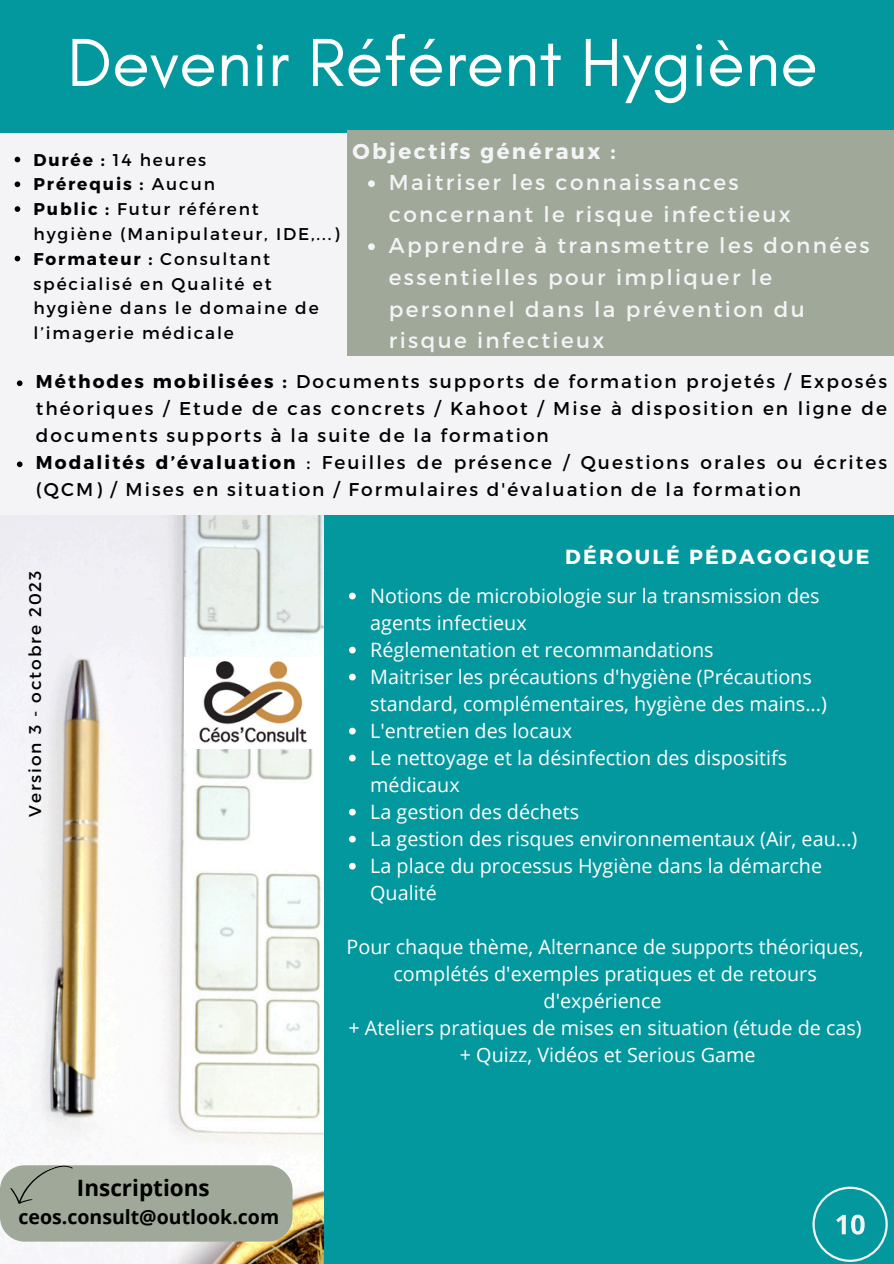
<style>
.page{position:relative;width:894px;height:1264px;background:#fff}
.page>*{position:absolute;margin:0;border:0;box-sizing:border-box;transform-origin:0 0}
.t1{font:69px "Glacial Indifference";color:#fff}
.t2{font:700 22.5px "Open Sans";color:#000}
.t3{font:21.45px/31.5px "Montserrat";letter-spacing:.11em;color:#f4f4f7}
.t4{font:700 21.45px "Montserrat";letter-spacing:.11em;color:#f4f4f7}
.t5{font:700 20.4px "Montserrat";letter-spacing:.11em;color:#fff}
.t6{font:19.8px/27px "Open Sans";color:#fff}
.t7{font:700 19.5px "Open Sans";color:#000}
.t8{font:18.45px/27px "Montserrat";letter-spacing:.11em;color:#000;text-align:justify}
.t9{font:16.95px/24.8px "Montserrat";letter-spacing:.11em;color:#000}
.t10{font:700 16.95px "Montserrat";letter-spacing:.11em;color:#000}
.s1{font-weight:700}
.s2{font-weight:400}
</style>
<div class="page">
<div style="left:0;top:0;width:893px;height:1263px;background:#03989e"></div>
<img style="left:0;top:515px;width:324px;height:748px">
<div style="left:0;top:133px;width:347px;height:226px;background:#f4f4f7"></div>
<svg style="left:15px;top:157px;width:5px;height:5px"></svg>
<svg style="left:15px;top:181px;width:5px;height:6px"></svg>
<svg style="left:15px;top:206px;width:5px;height:6px"></svg>
<svg style="left:15px;top:256px;width:5px;height:5px"></svg>
<div style="left:348px;top:131px;width:545px;height:230px;background:#a0a899"></div>
<svg style="left:368px;top:180px;width:7px;height:7px"></svg>
<svg style="left:368px;top:243px;width:7px;height:7px"></svg>
<img style="left:184px;top:657px;width:135px;height:91px">
<div style="left:0;top:357px;width:893px;height:158px;background:#f4f4f7"></div>
<svg style="left:17px;top:380px;width:6px;height:6px"></svg>
<svg style="left:17px;top:461px;width:6px;height:6px"></svg>
<svg style="left:349px;top:592px;width:6px;height:7px"></svg>
<svg style="left:349px;top:646px;width:6px;height:7px"></svg>
<svg style="left:349px;top:673px;width:6px;height:7px"></svg>
<svg style="left:349px;top:727px;width:6px;height:7px"></svg>
<svg style="left:349px;top:754px;width:6px;height:7px"></svg>
<svg style="left:349px;top:808px;width:6px;height:7px"></svg>
<svg style="left:349px;top:835px;width:6px;height:7px"></svg>
<svg style="left:349px;top:862px;width:6px;height:7px"></svg>
<svg style="left:0;top:1160px;width:292px;height:81px;background:#a6ad9f"></svg>
<svg style="left:812px;top:1186px;width:75px;height:75px"></svg>
<p class="t1" style="left:67px;top:20px;width:751px">Devenir Référent Hygiène</p>
<p class="t4" style="left:352px;top:137px;width:264px">Objectifs généraux :</p>
<p class="t3" style="left:389px;top:166px;width:403px">Maitriser les connaissances concernant le risque infectieux</p>
<p class="t3" style="left:389px;top:229px;width:482px">Apprendre à transmettre les données essentielles pour impliquer le personnel dans la prévention du risque infectieux</p>
<p class="t8" style="left:36px;top:367px;width:852px"><span class="s1">Méthodes mobilisées :</span> Documents supports de formation projetés / Exposés théoriques / Etude de cas concrets / Kahoot / Mise à disposition en ligne de documents supports à la suite de la formation</p>
<p class="t8" style="left:36px;top:448px;width:852px"><span class="s1">Modalités d’évaluation</span> : Feuilles de présence / Questions orales ou écrites (QCM) / Mises en situation / Formulaires d'évaluation de la formation</p>
<h1 class="t9" style="left:33px;top:146px;width:174px"><span class="s1">Durée :</span> 14 heures</h1>
<h3 class="t10" style="left:33px;top:173px;width:183px">Prérequis : <span class="s2">Aucun</span></h3>
<p class="t9" style="left:33px;top:196px;width:307px"><span class="s1">Public :</span> Futur référent hygiène (Manipulateur, IDE,...)</p>
<p class="t9" style="left:33px;top:245px;width:287px"><span class="s1">Formateur :</span> Consultant spécialisé en Qualité et hygiène dans le domaine de l’imagerie médicale</p>
<p class="t9" style="left:22px;top:817px;width:248px;rotate:-90deg">Version 3 - octobre 2023</p>
<p class="t2" style="left:77px;top:1171px;width:134px">Inscriptions</p>
<p class="t7" style="left:18px;top:1202px;width:262px">ceos.consult@outlook.com</p>
<p class="t5" style="left:565px;top:543px;width:305px">DÉROULÉ PÉDAGOGIQUE</p>
<p class="t6" style="left:370px;top:581px;width:451px">Notions de microbiologie sur la transmission des agents infectieux</p>
<h3 class="t6" style="left:370px;top:635px;width:345px">Réglementation et recommandations</h3>
<p class="t6" style="left:370px;top:662px;width:458px">Maitriser les précautions d'hygiène (Précautions standard, complémentaires, hygiène des mains...)</p>
<h2 class="t6" style="left:370px;top:716px;width:203px">L'entretien des locaux</h2>
<p class="t6" style="left:370px;top:743px;width:418px">Le nettoyage et la désinfection des dispositifs médicaux</p>
<p class="t6" style="left:370px;top:797px;width:210px">La gestion des déchets</p>
<p class="t6" style="left:370px;top:824px;width:488px">La gestion des risques environnementaux (Air, eau...)</p>
<p class="t6" style="left:370px;top:851px;width:453px">La place du processus Hygiène dans la démarche<br>Qualité</p>
<p class="t6" style="left:346px;top:932px;width:518px;text-align:center">Pour chaque thème, Alternance de supports théoriques, complétés d'exemples pratiques et de retours d'expérience<br>+ Ateliers pratiques de mises en situation (étude de cas) + Quizz, Vidéos et Serious Game</p>
</div>
